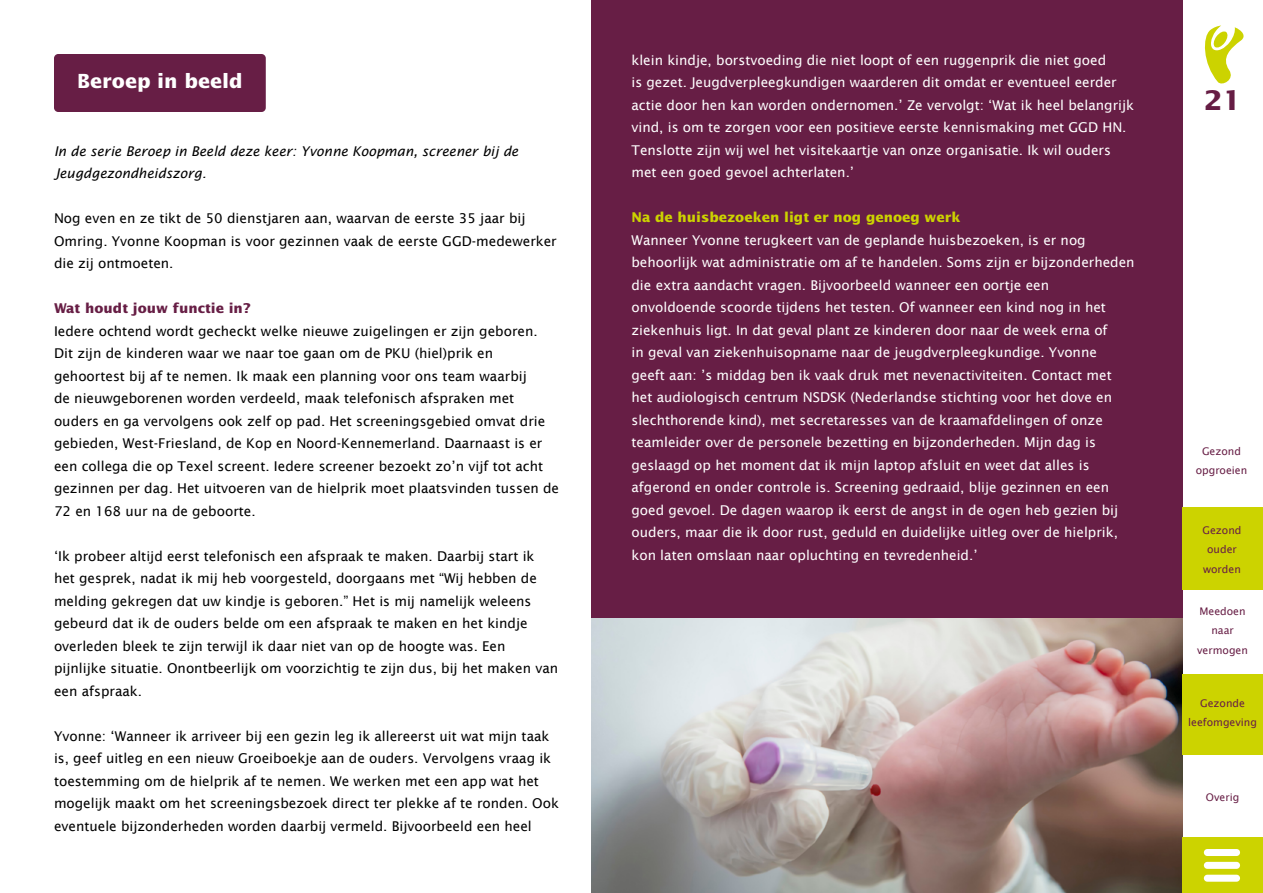
<style>
.page{position:relative;width:1263px;height:893px;background:#fff}
.page>*{position:absolute;margin:0;border:0;box-sizing:border-box;transform-origin:0 0}
.t1{font:700 27px "Lucida Sans";color:#661d44}
.Subkop2{font:700 19.5px "Lucida Sans";color:#fff}
.Platte_tekst{font:13.5px/22.5px "Lucida Sans";color:#000}
.Platte_tekst-2{font:13.5px/22.5px "Lucida Sans";color:#fff}
.Platte_tekst-3{font:italic 13.5px/22.5px "Lucida Sans";color:#000}
.Platte_tekst-4{font:700 13.5px "Lucida Sans";color:#ccd300}
.Platte_tekst-5{font:700 13.5px "Lucida Sans";color:#671e45}
.t2{font:10.5px/19.5px "Lucida Sans Unicode";color:#671e45;text-align:center}
</style>
<div class="page">
<svg style="left:1204px;top:26px;width:40px;height:58px"></svg>
<div style="left:591px;top:0;width:591px;height:893px;background:#671e45"></div>
<div style="left:54px;top:54px;width:212px;height:58px;background:#671e45;border-radius:4px"></div>
<img style="left:591px;top:618px;width:591px;height:275px">
<div style="left:1182px;top:674px;width:81px;height:81px;background:#ccd300"></div>
<div style="left:1182px;top:838px;width:81px;height:55px;background:#ccd300"></div>
<div style="left:1204px;top:849px;width:36px;height:7px;background:#fff;border-radius:4px"></div>
<div style="left:1204px;top:862px;width:36px;height:7px;background:#fff;border-radius:4px"></div>
<div style="left:1204px;top:875px;width:36px;height:7px;background:#fff;border-radius:4px"></div>
<div style="left:1182px;top:508px;width:81px;height:82px;background:#ccd300"></div>
<h2 class="Subkop2" style="left:77px;top:70px;width:167px">Beroep in beeld</h2>
<p class="Platte_tekst-3" style="left:54px;top:140px;width:466px">In de serie Beroep in Beeld deze keer: Yvonne Koopman, screener bij de<br>Jeugdgezondheidszorg.</p>
<p class="Platte_tekst" style="left:54px;top:207px;width:504px">Nog even en ze tikt de 50 dienstjaren aan, waarvan de eerste 35 jaar bij<br>Omring. Yvonne Koopman is voor gezinnen vaak de eerste GGD-medewerker die zij ontmoeten.</p>
<p class="Platte_tekst-5" style="left:54px;top:301px;width:198px">Wat houdt jouw functie in?</p>
<p class="Platte_tekst" style="left:54px;top:320px;width:507px">Iedere ochtend wordt gecheckt welke nieuwe zuigelingen er zijn geboren.<br>Dit zijn de kinderen waar we naar toe gaan om de PKU (hiel)prik en gehoortest bij af te nemen. Ik maak een planning voor ons team waarbij<br>de nieuwgeborenen worden verdeeld, maak telefonisch afspraken met ouders en ga vervolgens ook zelf op pad. Het screeningsgebied omvat drie gebieden, West-Friesland, de Kop en Noord-Kennemerland. Daarnaast is er een collega die op Texel screent. Iedere screener bezoekt zo’n vijf tot acht gezinnen per dag. Het uitvoeren van de hielprik moet plaatsvinden tussen de 72 en 168 uur na de geboorte.</p>
<p class="Platte_tekst" style="left:54px;top:545px;width:506px">‘Ik probeer altijd eerst telefonisch een afspraak te maken. Daarbij start ik het gesprek, nadat ik mij heb voorgesteld, doorgaans met “Wij hebben de melding gekregen dat uw kindje is geboren.” Het is mij namelijk weleens gebeurd dat ik de ouders belde om een afspraak te maken en het kindje overleden bleek te zijn terwijl ik daar niet van op de hoogte was. Een pijnlijke situatie. Onontbeerlijk om voorzichtig te zijn dus, bij het maken van een afspraak.</p>
<p class="Platte_tekst" style="left:54px;top:725px;width:506px">Yvonne: ‘Wanneer ik arriveer bij een gezin leg ik allereerst uit wat mijn taak is, geef uitleg en een nieuw Groeiboekje aan de ouders. Vervolgens vraag ik toestemming om de hielprik af te nemen. We werken met een app wat het mogelijk maakt om het screeningsbezoek direct ter plekke af te ronden. Ook eventuele bijzonderheden worden daarbij vermeld. Bijvoorbeeld een heel</p>
<p class="Platte_tekst-2" style="left:631px;top:49px;width:504px">klein kindje, borstvoeding die niet loopt of een ruggenprik die niet goed<br>is gezet. Jeugdverpleegkundigen waarderen dit omdat er eventueel eerder actie door hen kan worden ondernomen.’ Ze vervolgt: ‘Wat ik heel belangrijk vind, is om te zorgen voor een positieve eerste kennismaking met GGD HN.<br>Tenslotte zijn wij wel het visitekaartje van onze organisatie. Ik wil ouders met een goed gevoel achterlaten.’</p>
<p class="Platte_tekst-4" style="left:631px;top:210px;width:331px">Na de huisbezoeken ligt er nog genoeg werk</p>
<p class="Platte_tekst-2" style="left:631px;top:229px;width:505px">Wanneer Yvonne terugkeert van de geplande huisbezoeken, is er nog behoorlijk wat administratie om af te handelen. Soms zijn er bijzonderheden die extra aandacht vragen. Bijvoorbeeld wanneer een oortje een onvoldoende scoorde tijdens het testen. Of wanneer een kind nog in het ziekenhuis ligt. In dat geval plant ze kinderen door naar de week erna of<br>in geval van ziekenhuisopname naar de jeugdverpleegkundige. Yvonne<br>geeft aan: ’s middag ben ik vaak druk met nevenactiviteiten. Contact met het audiologisch centrum NSDSK (Nederlandse stichting voor het dove en slechthorende kind), met secretaresses van de kraamafdelingen of onze teamleider over de personele bezetting en bijzonderheden. Mijn dag is geslaagd op het moment dat ik mijn laptop afsluit en weet dat alles is afgerond en onder controle is. Screening gedraaid, blije gezinnen en een goed gevoel. De dagen waarop ik eerst de angst in de ogen heb gezien bij ouders, maar die ik door rust, geduld en duidelijke uitleg over de hielprik, kon laten omslaan naar opluchting en tevredenheid.’</p>
<h1 class="t1" style="left:1204px;top:86px;width:39px">21</h1>
<p class="t2" style="left:1196px;top:441px;width:53px">Gezond opgroeien</p>
<p class="t2" style="left:1202px;top:520px;width:41px">Gezond ouder worden</p>
<p class="t2" style="left:1197px;top:601px;width:52px">Meedoen naar vermogen</p>
<p class="t2" style="left:1188px;top:693px;width:70px">Gezonde leefomgeving</p>
<p class="t2" style="left:1206px;top:787px;width:35px">Overig</p>
</div>
